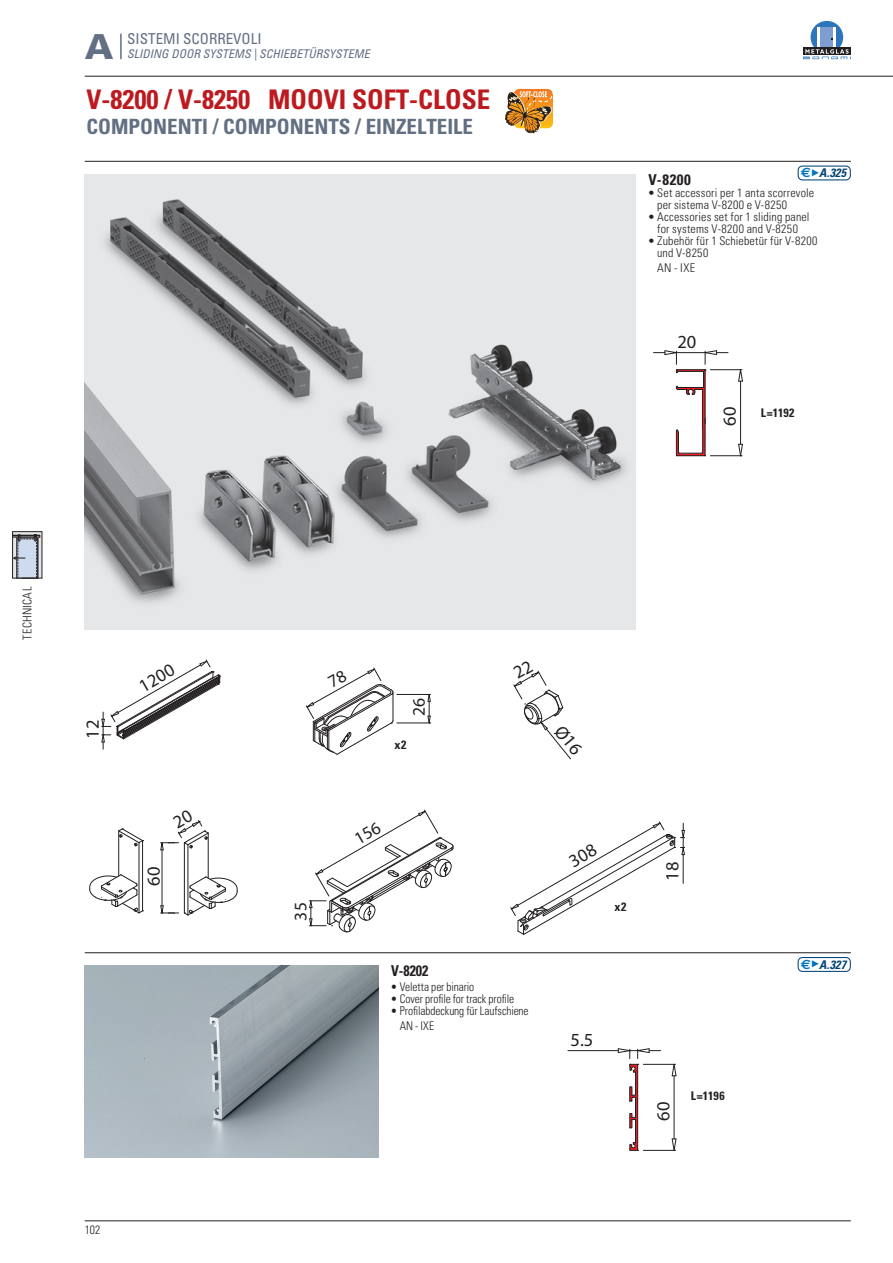
<style>
.page{position:relative;width:893px;height:1263px;background:#fff}
.page>*{position:absolute;margin:0;border:0;box-sizing:border-box;transform-origin:0 0}
.t1{font:900 34.5px "Univers LT Pro 75";color:#637083}
.t2{font:700 condensed 27px "Univers LT Pro";color:#bd1a1f}
.t3{font:700 condensed 21px "Univers LT Pro";color:#637083}
.t4{font:18.45px "Myriad Pro";color:#231f20}
.t5{font:17.7px "Myriad Pro";color:#231f20}
.t6{font:condensed 15px "Univers LT Pro";color:#637083}
.t7{font:700 condensed 15px "Univers LT Pro";letter-spacing:.02em;color:#231f20}
.t8{font:700 condensed 15px "Univers LT Pro";letter-spacing:.02em;color:#231f20;scale:.94 1}
.t9{font:300 condensed 12px/12px "Univers LT Pro";letter-spacing:.015em;color:#231f20}
.t10{font:italic condensed 12px "Univers LT Pro";color:#637083}
.t11{font:300 condensed 12px/15px "Univers LT Pro";letter-spacing:.015em;color:#231f20;scale:.95 1}
.t12{font:300 condensed 12px "Univers LT Pro";letter-spacing:-.005em;color:#231f20;scale:.95 1}
.t13{font:300 condensed 12px "Univers LT Pro";letter-spacing:-.01em;color:#231f20;scale:.95 1}
.t14{font:700 condensed 12px "Univers LT Pro";letter-spacing:.025em;color:#231f20}
.t15{font:italic 700 condensed 12px "Univers LT Pro";letter-spacing:.02em;color:#004473}
.s1{font-family:"Euro Sans";font-style:normal;font-stretch:normal;font-size:13.5px;color:#0074bc}
.s2{font-family:"European Pi Four";font-weight:400;font-style:normal;font-stretch:normal;font-size:9px;color:#0074bc}
</style>
<div class="page">
<svg style="left:810px;top:21px;width:32px;height:32px"></svg>
<div style="left:819px;top:28px;width:14px;height:20px;background:#7e9ed2"></div>
<hr style="left:817px;top:28px;width:2px;height:20px;background:#fff">
<hr style="left:833px;top:28px;width:2px;height:20px;background:#fff">
<div style="left:802px;top:48px;width:48px;height:7px;background:#231f20"></div>
<svg style="left:802px;top:49px;width:47px;height:10px"></svg>
<hr style="left:85px;top:76px;width:807px;height:1px;background:#231f20">
<hr style="left:120px;top:34px;width:2px;height:25px;background:#637083">
<svg style="left:101px;top:659px;width:119px;height:90px"></svg>
<hr style="left:710px;top:369px;width:31px;height:1px;background:#231f20">
<hr style="left:710px;top:455px;width:31px;height:1px;background:#231f20">
<hr style="left:740px;top:381px;width:1px;height:63px;background:#231f20">
<svg style="left:737px;top:369px;width:5px;height:13px"></svg>
<svg style="left:737px;top:443px;width:5px;height:13px"></svg>
<svg style="left:653px;top:350px;width:74px;height:106px"></svg>
<hr style="left:643px;top:1063px;width:32px;height:1px;background:#231f20">
<hr style="left:643px;top:1149px;width:32px;height:1px;background:#231f20">
<hr style="left:673px;top:1075px;width:1px;height:63px;background:#231f20">
<hr style="left:567px;top:1050px;width:51px;height:1px;background:#231f20">
<svg style="left:671px;top:1063px;width:5px;height:13px"></svg>
<svg style="left:671px;top:1138px;width:5px;height:12px"></svg>
<svg style="left:617px;top:1048px;width:43px;height:102px"></svg>
<img style="left:85px;top:965px;width:293px;height:191px">
<hr style="left:396px;top:694px;width:34px;height:1px;background:#231f20">
<hr style="left:396px;top:722px;width:34px;height:1px;background:#231f20">
<svg style="left:427px;top:695px;width:3px;height:29px"></svg>
<svg style="left:89px;top:828px;width:55px;height:85px"></svg>
<hr style="left:85px;top:161px;width:765px;height:1px;background:#231f20">
<hr style="left:85px;top:1220px;width:765px;height:1px;background:#231f20">
<div style="left:85px;top:174px;width:550px;height:455px;background:#e6e7e9"></div>
<img style="left:85px;top:199px;width:541px;height:404px">
<hr style="left:85px;top:952px;width:765px;height:1px;background:#231f20">
<div style="left:513px;top:89px;width:39px;height:39px;background:#f47a21;border-radius:5px"></div>
<svg style="left:505px;top:91px;width:48px;height:42px"></svg>
<div style="left:797px;top:165px;width:53px;height:15px;border:1px solid #004473;border-radius:4px"></div>
<div style="left:797px;top:956px;width:53px;height:15px;border:1px solid #004473;border-radius:4px"></div>
<svg style="left:12px;top:531px;width:30px;height:47px"></svg>
<svg style="left:309px;top:809px;width:145px;height:123px"></svg>
<svg style="left:513px;top:670px;width:58px;height:89px"></svg>
<svg style="left:306px;top:667px;width:87px;height:87px"></svg>
<svg style="left:510px;top:821px;width:174px;height:113px"></svg>
<svg style="left:160px;top:820px;width:78px;height:95px"></svg>
<h1 class="t1" style="left:85px;top:27px;width:30px">A</h1>
<p class="t6" style="left:127px;top:31px;width:136px">SISTEMI SCORREVOLI</p>
<p class="t10" style="left:127px;top:47px;width:244px">SLIDING DOOR SYSTEMS | SCHIEBETÜRSYSTEME</p>
<h2 class="t2" style="left:87px;top:86px;width:405px">V-8200 / V-8250 MOOVI SOFT-CLOSE</h2>
<h3 class="t3" style="left:87px;top:116px;width:388px">COMPONENTI / COMPONENTS / EINZELTEILE</h3>
<p class="t15" style="left:800px;top:166px;width:47px"><span class="s1">€</span><span class="s2">P</span>A.325</p>
<p class="t7" style="left:648px;top:172px;width:44px">V-8200</p>
<p class="t9" style="left:657px;top:187px;width:158px;text-indent:-9px">• Set accessori per 1 anta scorrevole per sistema V-8200 e V-8250</p>
<p class="t9" style="left:648px;top:211px;width:162px;text-align:center">• Accessories set for 1 sliding panel for systems V-8200 and V-8250</p>
<p class="t9" style="left:657px;top:235px;width:162px;text-indent:-9px">• Zubehör für 1 Schiebetür für V-8200 und V-8250</p>
<p class="t9" style="left:657px;top:262px;width:39px">AN - IXE</p>
<h3 class="t4" style="left:677px;top:335px;width:20px">20</h3>
<h3 class="t4" style="left:722px;top:426px;width:20px;rotate:-90deg">60</h3>
<p class="t14" style="left:760px;top:407px;width:35px">L=1192</p>
<p class="t9" style="left:22px;top:639px;width:54px;rotate:-90deg">TECHNICAL</p>
<h3 class="t4" style="left:86px;top:738px;width:20px;rotate:-90deg">12</h3>
<h3 class="t4" style="left:137px;top:681px;width:39px;rotate:-30deg">1200</h3>
<h3 class="t4" style="left:147px;top:885px;width:20px;rotate:-90deg">60</h3>
<p class="t9" style="left:85px;top:1223px;width:17px">102</p>
<h3 class="t5" style="left:294px;top:920px;width:20px;rotate:-90deg">35</h3>
<h3 class="t5" style="left:412px;top:716px;width:20px;rotate:-90deg">26</h3>
<p class="t14" style="left:394px;top:738px;width:13px">x2</p>
<p class="t8" style="left:391px;top:963px;width:41px">V-8202</p>
<p class="t13" style="left:391px;top:980px;width:89px">• Veletta per binario</p>
<p class="t12" style="left:391px;top:992px;width:131px">• Cover profile for track profile</p>
<p class="t11" style="left:399px;top:1003px;width:137px;text-indent:-9px">• Profilabdeckung für Laufschiene<br>AN - IXE</p>
<p class="t14" style="left:614px;top:900px;width:13px">x2</p>
<h3 class="t4" style="left:665px;top:880px;width:20px;rotate:-90deg">18</h3>
<h3 class="t4" style="left:570px;top:1032px;width:24px">5.5</h3>
<h3 class="t4" style="left:656px;top:1120px;width:20px;rotate:-90deg">60</h3>
<p class="t14" style="left:690px;top:1089px;width:35px">L=1196</p>
<p class="t15" style="left:800px;top:957px;width:47px"><span class="s1">€</span><span class="s2">P</span>A.327</p>
</div>
